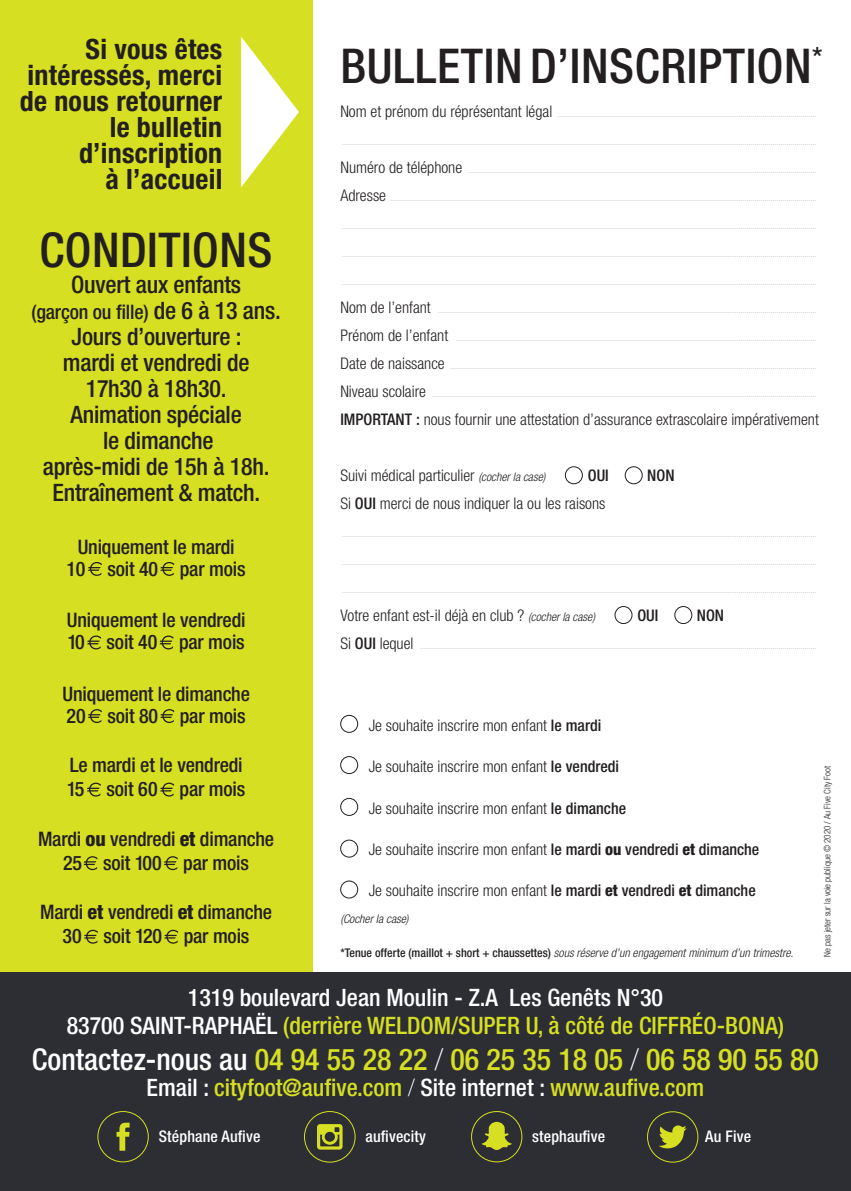
<style>
.page{position:relative;width:851px;height:1191px;background:#fff}
.page>*{position:absolute;margin:0;border:0;box-sizing:border-box;transform-origin:0 0}
.t1{font:500 condensed 48px "Helvetica Neue";letter-spacing:.015em;color:#231f20}
.t2{font:500 condensed 30px "Helvetica Neue";color:#d6df21}
.t3{font:700 condensed 28px/26px "Helvetica Neue";letter-spacing:.01em;color:#231f20;text-align:right}
.t4{font:500 condensed 24px/26px "Helvetica Neue";letter-spacing:-.01em;color:#231f20;text-align:center}
.t5{font:500 condensed 24px/28px "Helvetica Neue";color:#fff;text-align:center}
.t6{font:500 condensed 24px "Helvetica Neue";color:#d6df21}
.t7{font:500 condensed 20px/22px "Helvetica Neue";letter-spacing:-.01em;color:#231f20;text-align:center}
.t8{font:300 condensed 16px "Helvetica Neue";color:#231f20}
.t9{font:500 condensed 16px "Helvetica Neue";letter-spacing:.01em;color:#fff}
.t10{font:500 condensed 16px "Helvetica Neue";color:#231f20}
.t11{font:italic 300 condensed 12px "Helvetica Neue";color:#231f20}
.t12{font:300 condensed 9px "Helvetica Neue";color:#231f20}
.t13{font:100 condensed 6px "Helvetica Neue";color:#231f20}
.s1{font-weight:500}
.s2{font-size:24px}
.s3{font-weight:800}
.s4{font-style:italic;font-size:12px}
.s5{font-weight:500;font-style:normal}
.s6{color:#d6df21}
.s7{color:#fff}
.s8{font-weight:100;color:#fff}
</style>
<div class="page">
<div style="left:0;top:0;width:312px;height:989px;background:#d6df21"></div>
<div style="left:0;top:972px;width:850px;height:218px;background:#2c2e34"></div>
<div style="left:97px;top:1111px;width:52px;height:51px;border:1px solid #d6df21;border-radius:50%"></div>
<svg style="left:116px;top:1122px;width:14px;height:28px"></svg>
<div style="left:647px;top:1111px;width:51px;height:51px;border:1px solid #d6df21;border-radius:50%"></div>
<svg style="left:659px;top:1125px;width:27px;height:24px"></svg>
<div style="left:304px;top:1111px;width:51px;height:51px;border:1px solid #d6df21;border-radius:50%"></div>
<svg style="left:317px;top:1124px;width:25px;height:25px"></svg>
<div style="left:471px;top:1111px;width:51px;height:51px;border:1px solid #d6df21;border-radius:50%"></div>
<svg style="left:481px;top:1121px;width:30px;height:29px"></svg>
<svg style="left:88px;top:562px;width:14px;height:14px"></svg>
<svg style="left:160px;top:562px;width:14px;height:14px"></svg>
<svg style="left:87px;top:635px;width:14px;height:14px"></svg>
<svg style="left:160px;top:635px;width:13px;height:14px"></svg>
<svg style="left:88px;top:709px;width:14px;height:14px"></svg>
<svg style="left:160px;top:709px;width:14px;height:14px"></svg>
<svg style="left:87px;top:782px;width:14px;height:14px"></svg>
<svg style="left:160px;top:782px;width:14px;height:14px"></svg>
<svg style="left:84px;top:856px;width:14px;height:14px"></svg>
<svg style="left:164px;top:856px;width:14px;height:14px"></svg>
<svg style="left:84px;top:929px;width:14px;height:14px"></svg>
<svg style="left:164px;top:929px;width:14px;height:14px"></svg>
<svg style="left:241px;top:37px;width:58px;height:150px"></svg>
<div style="left:614px;top:606px;width:18px;height:18px;border:1px solid #231f20;border-radius:50%"></div>
<div style="left:674px;top:606px;width:18px;height:18px;border:1px solid #231f20;border-radius:50%"></div>
<div style="left:565px;top:466px;width:17px;height:18px;border:1px solid #231f20;border-radius:50%"></div>
<div style="left:624px;top:466px;width:18px;height:18px;border:1px solid #231f20;border-radius:50%"></div>
<div style="left:340px;top:798px;width:18px;height:17px;border:1px solid #231f20;border-radius:50%"></div>
<div style="left:340px;top:840px;width:18px;height:17px;border:1px solid #231f20;border-radius:50%"></div>
<div style="left:340px;top:880px;width:18px;height:18px;border:1px solid #231f20;border-radius:50%"></div>
<div style="left:340px;top:756px;width:18px;height:18px;border:1px solid #231f20;border-radius:50%"></div>
<div style="left:340px;top:715px;width:18px;height:17px;border:1px solid #231f20;border-radius:50%"></div>
<h3 class="t3" style="left:20px;top:35px;width:204px">Si vous êtes intéressés, merci de nous retourner le bulletin d’inscription<br>à l’accueil</h3>
<h1 class="t1" style="left:340px;top:37px;width:483px">BULLETIN D’INSCRIPTION<sup>*</sup></h1>
<h3 class="t8" style="left:340px;top:102px;width:213px">Nom et prénom du réprésentant légal</h3>
<p class="t13" style="left:558px;top:112px;width:259px">…………………………………………………………………………………………………………………</p>
<p class="t13" style="left:342px;top:140px;width:475px">…………………………………………………………………………………………………………………………………………………………………………………………………………………</p>
<h3 class="t8" style="left:340px;top:158px;width:123px">Numéro de téléphone</h3>
<p class="t13" style="left:468px;top:168px;width:349px">…………………………………………………………………………………………………………………………………………………………</p>
<h3 class="t8" style="left:340px;top:186px;width:47px">Adresse</h3>
<p class="t13" style="left:390px;top:196px;width:427px">……………………………………………………………………………………………………………………………………………………………………………………………</p>
<p class="t13" style="left:342px;top:224px;width:475px">…………………………………………………………………………………………………………………………………………………………………………………………………………………</p>
<p class="t13" style="left:342px;top:252px;width:475px">…………………………………………………………………………………………………………………………………………………………………………………………………………………</p>
<p class="t13" style="left:342px;top:280px;width:475px">…………………………………………………………………………………………………………………………………………………………………………………………………………………</p>
<h3 class="t8" style="left:340px;top:298px;width:92px">Nom de l’enfant</h3>
<p class="t13" style="left:438px;top:308px;width:379px">………………………………………………………………………………………………………………………………………………………………………</p>
<h3 class="t8" style="left:340px;top:326px;width:109px">Prénom de l’enfant</h3>
<p class="t13" style="left:456px;top:336px;width:361px">………………………………………………………………………………………………………………………………………………………………</p>
<h3 class="t8" style="left:340px;top:354px;width:106px">Date de naissance</h3>
<p class="t13" style="left:450px;top:364px;width:368px">…………………………………………………………………………………………………………………………………………………………………</p>
<h3 class="t8" style="left:340px;top:382px;width:87px">Niveau scolaire</h3>
<p class="t13" style="left:432px;top:392px;width:385px">…………………………………………………………………………………………………………………………………………………………………………</p>
<h3 class="t8" style="left:340px;top:410px;width:480px"><span class="s1">IMPORTANT :</span> nous fournir une attestation d’assurance extrascolaire impérativement</h3>
<h1 class="t1" style="left:39px;top:221px;width:234px">CONDITIONS</h1>
<h3 class="t4" style="left:71px;top:271px;width:171px">Ouvert aux enfants</h3>
<h3 class="t7" style="left:31px;top:301px;width:251px">(garçon ou fille) <span class="s2">de 6 à 13 ans.</span></h3>
<h3 class="t4" style="left:43px;top:323px;width:228px">Jours d’ouverture : mardi et vendredi de<br>17h30 à 18h30.<br>Animation spéciale<br>le dimanche<br>après-midi de 15h à 18h.<br>Entraînement &amp; match.</h3>
<h3 class="t7" style="left:67px;top:535px;width:180px">Uniquement le mardi<br>10 soit 40 par mois</h3>
<h3 class="t7" style="left:67px;top:609px;width:180px;text-align:left">Uniquement le vendredi<br>10 soit 40 par mois</h3>
<h3 class="t7" style="left:62px;top:682px;width:189px;text-align:left">Uniquement le dimanche<br>20 soit 80 par mois</h3>
<h3 class="t7" style="left:67px;top:753px;width:180px;line-height:24px;text-align:left">Le mardi et le vendredi<br>15 soit 60 par mois</h3>
<h3 class="t7" style="left:38px;top:826px;width:237px;line-height:24px">Mardi <span class="s3">ou</span> vendredi <span class="s3">et</span> dimanche<br>25 soit 100 par mois</h3>
<h3 class="t7" style="left:40px;top:900px;width:233px;line-height:24px">Mardi <span class="s3">et</span> vendredi <span class="s3">et</span> dimanche<br>30 soit 120 par mois</h3>
<h3 class="t8" style="left:340px;top:466px;width:206px">Suivi médical particulier <span class="s4">(cocher la case)</span></h3>
<h3 class="t10" style="left:587px;top:466px;width:23px">OUI</h3>
<h3 class="t10" style="left:647px;top:466px;width:29px">NON</h3>
<h3 class="t8" style="left:340px;top:494px;width:266px">Si <span class="s1">OUI</span> merci de nous indiquer la ou les raisons</h3>
<p class="t13" style="left:342px;top:532px;width:475px">…………………………………………………………………………………………………………………………………………………………………………………………………………………</p>
<p class="t13" style="left:342px;top:560px;width:475px">…………………………………………………………………………………………………………………………………………………………………………………………………………………</p>
<p class="t13" style="left:342px;top:588px;width:475px">…………………………………………………………………………………………………………………………………………………………………………………………………………………</p>
<h3 class="t8" style="left:340px;top:606px;width:256px">Votre enfant est-il déjà en club ? <span class="s4">(cocher la case)</span></h3>
<h3 class="t10" style="left:637px;top:606px;width:23px">OUI</h3>
<h3 class="t10" style="left:696px;top:606px;width:29px">NON</h3>
<h3 class="t8" style="left:340px;top:634px;width:75px">Si <span class="s1">OUI</span> lequel</h3>
<p class="t13" style="left:420px;top:644px;width:397px">………………………………………………………………………………………………………………………………………………………………………………</p>
<h3 class="t8" style="left:369px;top:716px;width:234px">Je souhaite inscrire mon enfant <span class="s1">le mardi</span></h3>
<h3 class="t8" style="left:369px;top:757px;width:252px">Je souhaite inscrire mon enfant <span class="s1">le vendredi</span></h3>
<h3 class="t12" style="left:821px;top:956px;width:192px;rotate:-90deg">Ne pas jeter sur la voie publique © 2020 / Au Five City Foot</h3>
<h3 class="t8" style="left:369px;top:798px;width:259px">Je souhaite inscrire mon enfant <span class="s1">le dimanche</span></h3>
<h3 class="t8" style="left:369px;top:840px;width:392px">Je souhaite inscrire mon enfant <span class="s1">le mardi</span> <span class="s3">ou</span> <span class="s1">vendredi</span> <span class="s3">et</span> <span class="s1">dimanche</span></h3>
<h3 class="t8" style="left:369px;top:881px;width:388px">Je souhaite inscrire mon enfant <span class="s1">le mardi</span> <span class="s3">et</span> <span class="s1">vendredi</span> <span class="s3">et</span> <span class="s1">dimanche</span></h3>
<h3 class="t11" style="left:340px;top:912px;width:70px">(Cocher la case)</h3>
<h3 class="t11" style="left:340px;top:945px;width:454px"><span class="s5">*Tenue offerte (maillot + short + chaussettes)</span> sous réserve d’un engagement minimum d’un trimestre.</h3>
<h3 class="t5" style="left:67px;top:983px;width:718px">1319 boulevard Jean Moulin - Z.A Les Genêts N°30<br>83700 SAINT-RAPHAËL <span class="s6">(derrière WELDOM/SUPER U, à côté de CIFFRÉO-BONA)</span></h3>
<h2 class="t2" style="left:32px;top:1041px;width:788px"><span class="s7">Contactez-nous au</span> 04 94 55 28 22 <span class="s8">/</span> 06 25 35 18 05 <span class="s8">/</span> 06 58 90 55 80</h2>
<h3 class="t6" style="left:147px;top:1073px;width:559px"><span class="s7">Email :</span> cityfoot@aufive.com <span class="s8">/</span> <span class="s7">Site internet :</span> www.aufive.com</h3>
<h3 class="t9" style="left:159px;top:1127px;width:103px">Stéphane Aufive</h3>
<h3 class="t9" style="left:365px;top:1127px;width:62px">aufivecity</h3>
<h3 class="t9" style="left:532px;top:1127px;width:74px">stephaufive</h3>
<h3 class="t9" style="left:705px;top:1127px;width:47px">Au Five</h3>
</div>
